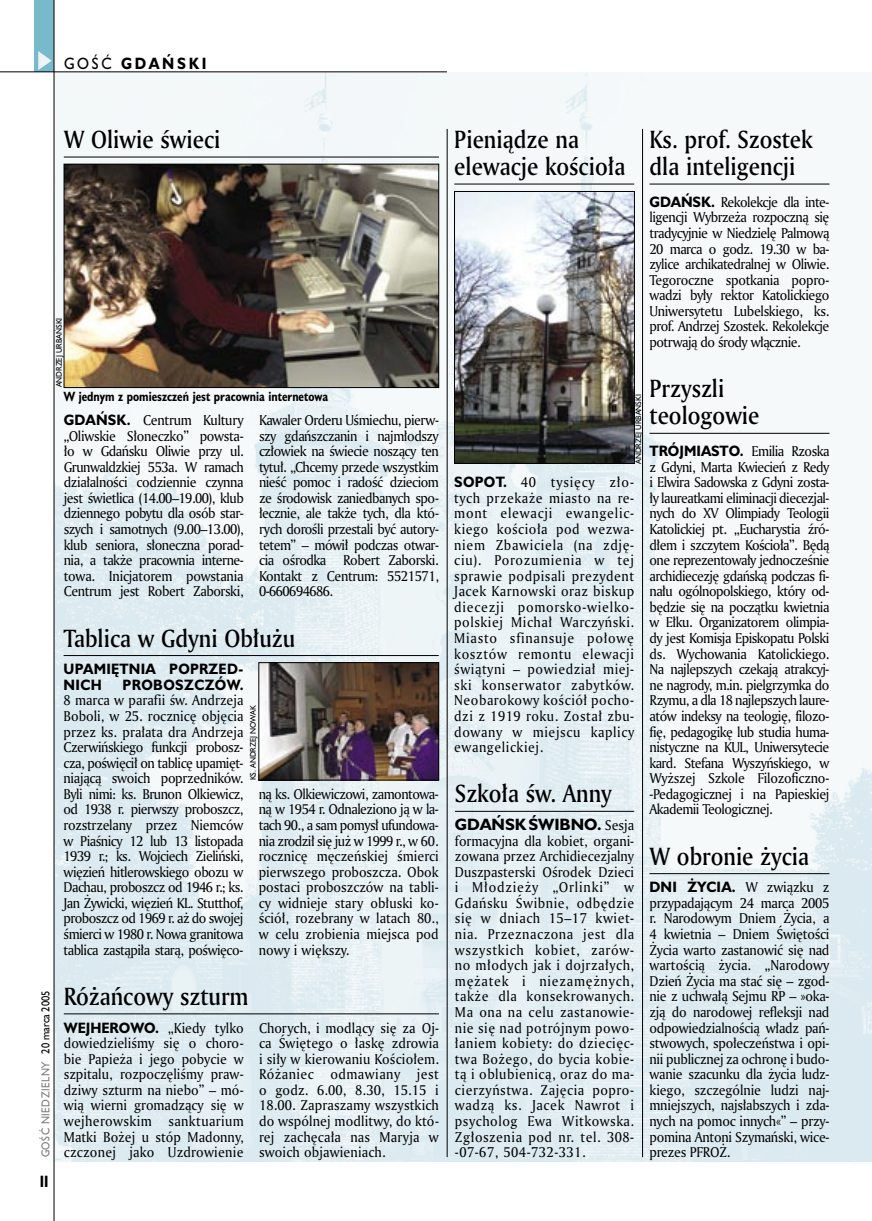
<style>
.page{position:relative;width:872px;height:1221px;background:#fff}
.page>*{position:absolute;margin:0;border:0;box-sizing:border-box;transform-origin:0 0}
._05d_tytyl_Kronika_AmMd_16_pt{font:24px/27px "Amerigo Md PL";color:#000;scale:.9 1}
._03_body_bez_akapitu{font:700 15px "Humanst 521 PL";color:#000}
._15a_temat_lewo{font:700 15px "Humanst 521 PL";letter-spacing:.2em;color:#000;scale:.9 1}
._16_pagina_lewa{font:700 15px "Humanst 521 Cn PL";color:#000;scale:.94 1}
._03_body_bez_akapitu-2{font:13.8px/15.6px "Amerigo PL";letter-spacing:-.02em;color:#000;text-align:justify;scale:.94 1}
._03_body_bez_akapitu-3{font:700 13.8px/15.6px "Humanst 521 PL";letter-spacing:.02em;color:#000;scale:.94 1}
._09_podpis_zdjecia_HuCnB{font:700 12.3px "Humanst 521 Cn PL";color:#000;scale:.94 1}
._18a_data_lewa_GOSC{font:10.5px "Humanst 521 PL";letter-spacing:.05em;color:#7c7c7c;scale:.9 1}
._18_data_lewa{font:10.5px "Humanst 521 PL";color:#000;scale:.9 1}
._09a_autor_zdjecia_Hu_5_pt{font:7.5px "Humanst 521 PL";color:#000;scale:.94 1}
.s1{font-weight:400}
.s2{font-family:"Humanst 521 PL";font-weight:700}
.s3{font-family:"Amerigo PL";font-weight:400;font-size:13.8px}
</style>
<div class="page">
<img style="left:55px;top:72px;width:817px;height:1089px">
<hr style="left:642px;top:129px;width:1px;height:1027px;background:#000">
<div style="left:35px;top:0;width:19px;height:72px;background:#78b9cc"></div>
<svg style="left:38px;top:51px;width:14px;height:19px"></svg>
<hr style="left:54px;top:0;width:1px;height:1220px;background:#000">
<hr style="left:0;top:72px;width:447px;height:1px;background:#000">
<hr style="left:455px;top:811px;width:179px;height:1px;background:#000">
<hr style="left:64px;top:1013px;width:375px;height:1px;background:#000">
<hr style="left:64px;top:655px;width:375px;height:1px;background:#000">
<img style="left:260px;top:664px;width:177px;height:114px">
<div style="left:258px;top:662px;width:181px;height:118px;border:1px solid #000"></div>
<hr style="left:454px;top:184px;width:180px;height:1px;background:#000">
<img style="left:456px;top:193px;width:176px;height:268px">
<div style="left:454px;top:191px;width:180px;height:272px;border:1px solid #000"></div>
<hr style="left:649px;top:184px;width:180px;height:1px;background:#000">
<hr style="left:649px;top:433px;width:180px;height:1px;background:#000">
<img style="left:66px;top:166px;width:371px;height:220px">
<div style="left:64px;top:164px;width:375px;height:224px;border:1px solid #000"></div>
<hr style="left:649px;top:873px;width:180px;height:1px;background:#000">
<hr style="left:64px;top:157px;width:375px;height:1px;background:#000">
<hr style="left:447px;top:129px;width:1px;height:1027px;background:#000">
<p class="_15a_temat_lewo" style="left:64px;top:53px;width:160px"><span class="s1">GOŚĆ</span> GDAŃSKI</p>
<p class="_05d_tytyl_Kronika_AmMd_16_pt" style="left:64px;top:125px;width:175px">W Oliwie świeci</p>
<p class="_09a_autor_zdjecia_Hu_5_pt" style="left:54px;top:387px;width:76px;rotate:-90deg">ANDRZEJ URBAŃSKI</p>
<p class="_09_podpis_zdjecia_HuCnB" style="left:64px;top:387px;width:283px">W jednym z pomieszczeń jest pracownia internetowa</p>
<p class="_03_body_bez_akapitu-2" style="left:64px;top:412px;width:193px"><span class="s2">GDAŃSK.</span> Centrum Kultury „Oliwskie Słoneczko” powsta&shy;ło w Gdańsku Oliwie przy ul.<br>Grunwaldzkiej 553a. W ramach działalności codziennie czynna jest świetlica (14.00–19.00), klub dziennego pobytu dla osób star&shy;szych i samotnych (9.00–13.00), klub seniora, słoneczna porad&shy;nia, a także pracownia interne&shy;towa. Inicjatorem powstania Centrum jest Robert Zaborski,</p>
<p class="_03_body_bez_akapitu-2" style="left:259px;top:412px;width:193px">Kawaler Orderu Uśmiechu, pierw&shy;szy gdańszczanin i najmłodszy człowiek na świecie noszący ten tytuł. „Chcemy przede wszystkim nieść pomoc i radość dzieciom ze środowisk zaniedbanych spo&shy;łecznie, ale także tych, dla któ&shy;rych dorośli przestali być autory&shy;tetem” – mówił podczas otwar&shy;cia ośrodka Robert Zaborski.<br>Kontakt z Centrum: 5521571, 0-660694686.</p>
<p class="_18_data_lewa" style="left:38px;top:1053px;width:71px;rotate:-90deg">20 marca 2005</p>
<p class="_18a_data_lewa_GOSC" style="left:38px;top:1157px;width:108px;rotate:-90deg">GOŚĆ NIEDZIELNY</p>
<p class="_16_pagina_lewa" style="left:40px;top:1170px;width:11px">II</p>
<p class="_05d_tytyl_Kronika_AmMd_16_pt" style="left:64px;top:624px;width:259px">Tablica w Gdyni Obłużu</p>
<p class="_03_body_bez_akapitu-3" style="left:64px;top:661px;width:193px">UPAMIĘTNIA POPRZED-<br>NICH</p>
<p class="_03_body_bez_akapitu-2" style="left:64px;top:676px;width:193px;text-indent:59px"><span class="s2">PROBOSZCZÓW.<br></span>8 marca w parafii św. Andrzeja Boboli, w 25. rocznicę objęcia przez ks. prałata dra Andrzeja Czerwińskiego funkcji probosz&shy;cza, poświęcił on tablicę upamięt&shy;niającą swoich poprzedników.<br>Byli nimi: ks. Brunon Olkiewicz, od 1938 r. pierwszy proboszcz, rozstrzelany przez Niemców w Piaśnicy 12 lub 13 listopada 1939 r.; ks. Wojciech Zieliński, więzień hitlerowskiego obozu w Dachau, proboszcz od 1946 r.; ks.<br>Jan Żywicki, więzień KL. Stutthof, proboszcz od 1969 r. aż do swojej śmierci w 1980 r. Nowa granitowa tablica zastąpiła starą, poświęco-</p>
<p class="_09a_autor_zdjecia_Hu_5_pt" style="left:248px;top:780px;width:82px;rotate:-90deg">KS. ANDRZEJ NOWAK</p>
<p class="_03_body_bez_akapitu-2" style="left:259px;top:785px;width:193px">ną ks. Olkiewiczowi, zamontowa&shy;ną w 1954 r. Odnaleziono ją w la&shy;tach 90., a sam pomysł ufundowa&shy;nia zrodził się już w 1999 r., w 60. rocznicę męczeńskiej śmierci pierwszego proboszcza. Obok postaci proboszczów na tabli&shy;cy widnieje stary obłuski ko&shy;ściół, rozebrany w latach 80., w celu zrobienia miejsca pod nowy i większy.</p>
<p class="_05d_tytyl_Kronika_AmMd_16_pt" style="left:64px;top:982px;width:207px">Różańcowy szturm</p>
<p class="_03_body_bez_akapitu-2" style="left:64px;top:1019px;width:193px"><span class="s2">WEJHEROWO.</span> „Kiedy tylko dowiedzieliśmy się o choro&shy;bie Papieża i jego pobycie w szpitalu, rozpoczęliśmy praw&shy;dziwy szturm na niebo” – mó&shy;wią wierni gromadzący się w wejherowskim sanktuarium Matki Bożej u stóp Madonny, czczonej jako Uzdrowienie</p>
<p class="_03_body_bez_akapitu-2" style="left:259px;top:1019px;width:193px">Chorych, i modlący się za Oj&shy;ca Świętego o łaskę zdrowia i siły w kierowaniu Kościołem.<br>Różaniec odmawiany jest o godz. 6.00, 8.30, 15.15 i 18.00. Zapraszamy wszystkich do wspólnej modlitwy, do któ&shy;rej zachęcała nas Maryja w swoich objawieniach.</p>
<p class="_05d_tytyl_Kronika_AmMd_16_pt" style="left:454px;top:125px;width:192px">Pieniądze na elewacje kościoła</p>
<p class="_05d_tytyl_Kronika_AmMd_16_pt" style="left:649px;top:125px;width:183px">Ks. prof. Szostek dla inteligencji</p>
<p class="_03_body_bez_akapitu-2" style="left:649px;top:194px;width:193px"><span class="s2">GDAŃSK.</span> Rekolekcje dla inte&shy;ligencji Wybrzeża rozpoczną się tradycyjnie w Niedzielę Palmową 20 marca o godz. 19.30 w ba&shy;zylice archikatedralnej w Oliwie.<br>Tegoroczne spotkania popro&shy;wadzi były rektor Katolickiego Uniwersytetu Lubelskiego, ks. prof. Andrzej Szostek. Rekolekcje potrwają do środy włącznie.</p>
<p class="_05d_tytyl_Kronika_AmMd_16_pt" style="left:649px;top:374px;width:124px">Przyszli teologowie</p>
<p class="_03_body_bez_akapitu-2" style="left:649px;top:443px;width:193px"><span class="s2">TRÓJMIASTO.</span> Emilia Rzoska z Gdyni, Marta Kwiecień z Redy i Elwira Sadowska z Gdyni zosta&shy;ły laureatkami eliminacji diecezjal&shy;nych do XV Olimpiady Teologii Katolickiej pt. „Eucharystia źró&shy;dłem i szczytem Kościoła”. Będą one reprezentowały jednocześnie archidiecezję gdańską podczas fi&shy;nału ogólnopolskiego, który od&shy;będzie się na początku kwietnia w Ełku. Organizatorem olimpia&shy;dy jest Komisja Episkopatu Polski ds. Wychowania Katolickiego.<br>Na najlepszych czekają atrakcyj&shy;ne nagrody, m.in. pielgrzymka do Rzymu, a dla 18 najlepszych laure&shy;atów indeksy na teologię, filozo&shy;fię, pedagogikę lub studia huma&shy;nistyczne na KUL, Uniwersytecie kard. Stefana Wyszyńskiego, w Wyższej Szkole Filozoficzno--Pedagogicznej i na Papieskiej Akademii Teologicznej.</p>
<p class="_05d_tytyl_Kronika_AmMd_16_pt" style="left:649px;top:842px;width:179px">W obronie życia</p>
<p class="_03_body_bez_akapitu-2" style="left:649px;top:879px;width:193px"><span class="s2">DNI ŻYCIA.</span> W związku z przypadającym 24 marca 2005 r. Narodowym Dniem Życia, a 4 kwietnia – Dniem Świętości Życia warto zastanowić się nad wartością życia. „Narodowy Dzień Życia ma stać się – zgod&shy;nie z uchwałą Sejmu RP – »oka&shy;zją do narodowej refleksji nad odpowiedzialnością władz pań&shy;stwowych, społeczeństwa i opi&shy;nii publicznej za ochronę i budo&shy;wanie szacunku dla życia ludz&shy;kiego, szczególnie ludzi naj&shy;mniejszych, najsłabszych i zda&shy;nych na pomoc innych«” – przy&shy;pomina Antoni Szymański, wice&shy;prezes PFROŻ.</p>
<p class="_09a_autor_zdjecia_Hu_5_pt" style="left:633px;top:464px;width:76px;rotate:-90deg">ANDRZEJ URBAŃSKI</p>
<p class="_03_body_bez_akapitu-2" style="left:454px;top:474px;width:193px"><span class="s2">SOPOT.</span> 40 tysięcy zło&shy;tych przekaże miasto na re&shy;mont elewacji ewangelic&shy;kiego kościoła pod wezwa&shy;niem Zbawiciela (na zdję&shy;ciu). Porozumienia w tej sprawie podpisali prezydent Jacek Karnowski oraz biskup diecezji pomorsko-wielko&shy;polskiej Michał Warczyński.<br>Miasto sfinansuje połowę kosztów remontu elewacji świątyni – powiedział miej&shy;ski konserwator zabytków.<br>Neobarokowy kościół pocho&shy;dzi z 1919 roku. Został zbu&shy;dowany w miejscu kaplicy ewangelickiej.</p>
<p class="_05d_tytyl_Kronika_AmMd_16_pt" style="left:455px;top:779px;width:176px">Szkoła św. Anny</p>
<p class="_03_body_bez_akapitu" style="left:455px;top:814px;width:181px">GDAŃSK ŚWIBNO. <span class="s3">Sesja</span></p>
<p class="_03_body_bez_akapitu-2" style="left:455px;top:832px;width:192px">formacyjna dla kobiet, organi&shy;zowana przez Archidiecezjalny Duszpasterski Ośrodek Dzieci i Młodzieży „Orlinki” w Gdańsku Świbnie, odbędzie się w dniach 15–17 kwiet&shy;nia. Przeznaczona jest dla wszystkich kobiet, zarów&shy;no młodych jak i dojrzałych, mężatek i niezamężnych, także dla konsekrowanych.<br>Ma ona na celu zastanowie&shy;nie się nad potrójnym powo&shy;łaniem kobiety: do dziecięc&shy;twa Bożego, do bycia kobie&shy;tą i oblubienicą, oraz do ma&shy;cierzyństwa. Zajęcia popro&shy;wadzą ks. Jacek Nawrot i psycholog Ewa Witkowska.<br>Zgłoszenia pod nr. tel. 308- -07-67, 504-732-331.</p>
</div>
